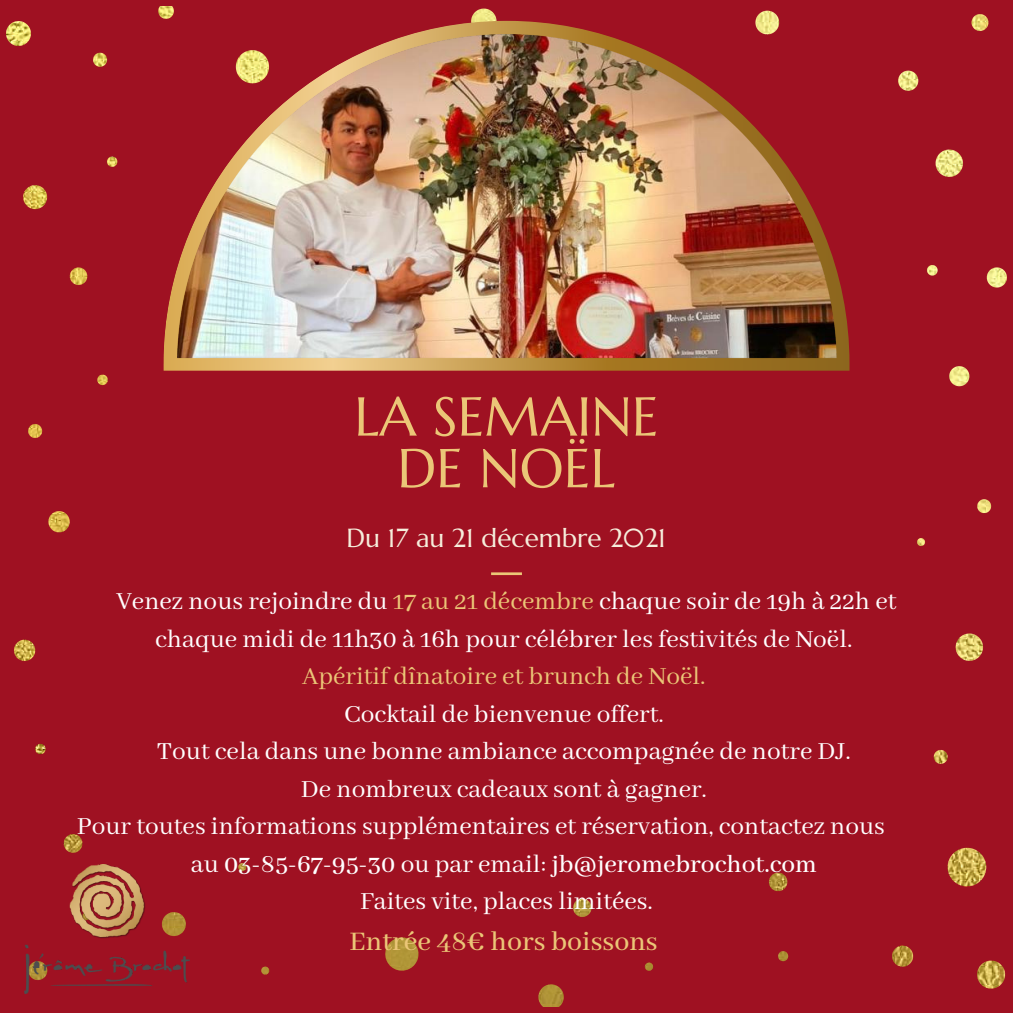
<style>
.page{position:relative;width:1013px;height:1013px;background:#fff}
.page>*{position:absolute;margin:0;border:0;box-sizing:border-box;transform-origin:0 0}
.t1{font:54.62px/51.6px "Marcellus";color:#ebc677;text-align:center}
.t2{font:500 29.88px "Abhaya Libre";color:#ebc677}
.t3{font:27.38px/37.5px "Abhaya Libre";color:#fff;text-align:center}
.t4{font:27.38px "Abhaya Libre";color:#ebc677}
.t5{font:26.12px "Marcellus";color:#f6eedc}
.s1{color:#ebc677}
.s2{font-weight:500}
</style>
<div class="page">
<div style="left:0;top:0;width:1012px;height:1012px;background:#9f1122"></div>
<img style="left:7px;top:7px;width:999px;height:999px">
<img style="left:163px;top:21px;width:686px;height:343px">
<hr style="left:491px;top:572px;width:31px;height:3px;background:#ebc677">
<img style="left:24px;top:864px;width:165px;height:129px">
<p class="t1" style="left:354px;top:391px;width:306px">LA SEMAINE<br>DE NOËL</p>
<p class="t5" style="left:346px;top:521px;width:321px">Du 17 au 21 décembre 2021</p>
<p class="t3" style="left:116px;top:583px;width:781px">Venez nous rejoindre du <span class="s1">17 au 21 décembre</span> chaque soir de 19h à 22h et chaque midi de 11h30 à 16h pour célébrer les festivités de Noël.</p>
<p class="t4" style="left:302px;top:661px;width:405px">Apéritif dînatoire et brunch de Noël.</p>
<p class="t3" style="left:344px;top:696px;width:321px">Cocktail de bienvenue offert.</p>
<p class="t3" style="left:157px;top:733px;width:695px">Tout cela dans une bonne ambiance accompagnée de notre DJ.</p>
<p class="t3" style="left:301px;top:771px;width:408px">De nombreux cadeaux sont à gagner.</p>
<p class="t3" style="left:191px;top:808px;width:695px;text-align:left;text-indent:-114px">Pour toutes informations supplémentaires et réservation, contactez nous au <span class="s2">03-85-67-95-30</span> ou par email: <span class="s2">jb@jeromebrochot.com</span></p>
<p class="t3" style="left:360px;top:883px;width:294px">Faites vite, places limitées.</p>
<p class="t2" style="left:349px;top:924px;width:309px">Entrée 48€ hors boissons</p>
</div>
